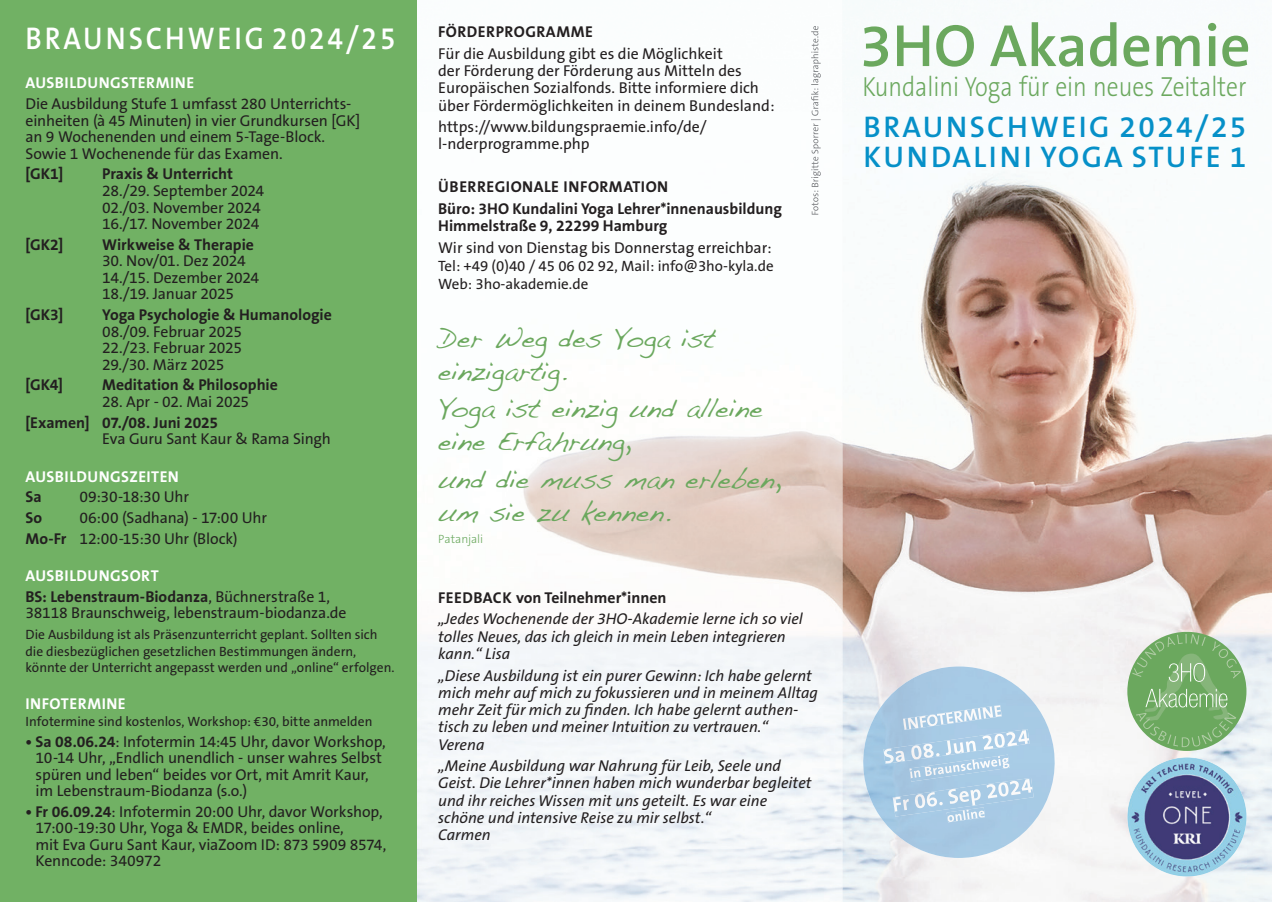
<style>
.page{position:relative;width:1272px;height:902px;background:#fff}
.page>*{position:absolute;margin:0;border:0;box-sizing:border-box;transform-origin:0 0}
.t1{font:600 60px "The Sans B6";color:#6ba85e}
.t2{font:600 31.5px "The Sans B6";letter-spacing:.1em;color:#fff;scale:.9 1}
.t3{font:600 30px/30px "The Sans B6";letter-spacing:.08em;color:#0690c8}
.t4{font:300 27.75px "The Sans B3";color:#6ba85e;scale:.85 1}
.t5{font:27px/33px "Handwriting Dakota";color:#6ba85e}
.t6{font:15.75px/16.5px "The Sans B5 Plain";letter-spacing:-.005em;color:#231f20}
.t7{font:italic 15.75px/17.2px "The Sans B5 Plain";color:#231f20}
.t8{font:700 15.75px/20.7px "The Sans B7";color:#231f20}
.t9{font:700 15.75px "The Sans B7";letter-spacing:.03em;color:#fff}
.t10{font:700 15.75px "The Sans B7";letter-spacing:.03em;color:#231f20}
.t11{font:15px/18px "The Sans B5 Plain";color:#231f20}
.t12{font:13.5px/16.5px "The Sans B5 Plain";color:#231f20}
.t13{font:300 12px "The Sans B3";letter-spacing:-.01em;color:#6ba85e}
.s1{font-family:"The Sans B7";font-weight:700}
.s2{color:#fff}
.s3{font-family:"The Sans B5 Plain";font-weight:400}
</style>
<div class="page">
<img style="left:842px;top:172px;width:429px;height:729px">
<div style="left:0;top:0;width:417px;height:901px;background:#71b164"></div>
<img style="left:856px;top:666px;width:205px;height:191px">
<img style="left:902px;top:705px;width:99px;height:24px">
<img style="left:883px;top:729px;width:146px;height:34px">
<img style="left:909px;top:754px;width:100px;height:23px">
<img style="left:892px;top:777px;width:141px;height:39px">
<img style="left:946px;top:807px;width:39px;height:15px">
<img style="left:811px;top:112px;width:9px;height:103px">
<img style="left:811px;top:26px;width:9px;height:86px">
<img style="left:1127px;top:757px;width:119px;height:119px;border-radius:60px">
<div style="left:1127px;top:631px;width:119px;height:119px;background:#6ba85e;border-radius:50%"></div>
<svg style="left:1132px;top:634px;width:108px;height:113px"></svg>
<h2 class="t2" style="left:26px;top:22px;width:413px">BRAUNSCHWEIG 2024/25</h2>
<p class="t10" style="left:438px;top:24px;width:156px">fÖRDERPRoGRAmmE</p>
<p class="t6" style="left:438px;top:45px;width:338px;line-height:17.2px">Für die Ausbildung gibt es die Möglichkeit<br>der Förderung der Förderung aus Mitteln des Europäischen Sozialfonds. Bitte informiere dich über Fördermöglichkeiten in deinem Bundesland:</p>
<p class="t6" style="left:438px;top:119px;width:270px;line-height:17.2px">https://www.bildungspraemie.info/de/ l-nderprogramme.php</p>
<p class="t8" style="left:438px;top:177px;width:345px;line-height:21.5px">ÜBERREGIoNALE INfoRmAtIoN<br>Büro: 3Ho Kundalini Yoga Lehrer*innenausbildung</p>
<p class="t8" style="left:438px;top:216px;width:231px">Himmelstraße 9, 22299 Hamburg</p>
<p class="t6" style="left:438px;top:240px;width:335px">Wir sind von Dienstag bis Donnerstag erreichbar:</p>
<p class="t11" style="left:438px;top:257px;width:337px">Tel: +49 (0)40 / 45 06 02 92, Mail: info@3ho-kyla.de<br>Web: 3ho-akademie.de</p>
<h3 class="t5" style="left:438px;top:321px;width:279px">Der Weg des Yoga ist einzigartig.</h3>
<h3 class="t5" style="left:438px;top:391px;width:326px">Yoga ist einzig und alleine eine Erfahrung,</h3>
<h3 class="t5" style="left:438px;top:462px;width:344px">und die muss man erleben, um sie zu kennen.</h3>
<p class="t13" style="left:438px;top:532px;width:47px">Patanjali</p>
<p class="t9" style="left:26px;top:75px;width:170px">AUSBILDUNGStERmINE</p>
<p class="t6" style="left:26px;top:96px;width:336px">Die Ausbildung Stufe 1 umfasst 280 Unterrichts&shy;einheiten (à 45 Minuten) in vier Grundkursen [GK] an 9 Wochenenden und einem 5-Tage-Block.<br>Sowie 1 Wochenende für das Examen.</p>
<p class="t8" style="left:26px;top:164px;width:39px">[GK1]</p>
<p class="t8" style="left:102px;top:164px;width:132px">Praxis &amp; Unterricht</p>
<p class="t6" style="left:102px;top:183px;width:164px">28./29. September 2024<br>02./03. November 2024<br>16./17. November 2024</p>
<p class="t8" style="left:26px;top:234px;width:39px">[GK2]</p>
<p class="t8" style="left:102px;top:234px;width:153px">Wirkweise &amp; therapie</p>
<p class="t6" style="left:102px;top:253px;width:159px">30. Nov/01. Dez 2024<br>14./15. Dezember 2024<br>18./19. Januar 2025</p>
<p class="t8" style="left:26px;top:305px;width:39px">[GK3]</p>
<p class="t8" style="left:102px;top:305px;width:231px">Yoga Psychologie &amp; Humanologie</p>
<p class="t6" style="left:102px;top:323px;width:141px;text-align:justify">08./09. Februar 2025<br>22./23. Februar 2025<br>29./30. März 2025</p>
<p class="t8" style="left:26px;top:375px;width:39px">[GK4]</p>
<p class="t8" style="left:102px;top:375px;width:177px">meditation &amp; Philosophie</p>
<p class="t6" style="left:102px;top:394px;width:149px">28. Apr - 02. Mai 2025</p>
<p class="t8" style="left:26px;top:412px;width:194px">[Examen] 07./08. Juni 2025</p>
<p class="t6" style="left:102px;top:431px;width:230px">Eva Guru Sant Kaur &amp; Rama Singh</p>
<p class="t9" style="left:26px;top:468px;width:155px">AUSBILDUNGSZEItEN</p>
<p class="t8" style="left:26px;top:487px;width:18px">Sa</p>
<p class="t6" style="left:80px;top:489px;width:111px">09:30-18:30 Uhr</p>
<p class="t8" style="left:26px;top:508px;width:18px">So</p>
<p class="t6" style="left:26px;top:508px;width:243px;line-height:20.7px;text-indent:54px">06:00 (Sadhana) - 17:00 Uhr <span class="s1">mo-fr</span> 12:00-15:30 Uhr (Block)</p>
<p class="t8" style="left:26px;top:566px;width:306px"><span class="s2">AUSBILDUNGSoRt<br></span>BS: Lebenstraum-Biodanza<span class="s3">, Büchnerstraße 1,</span></p>
<p class="t6" style="left:26px;top:605px;width:322px">38118 Braunschweig, lebenstraum-biodanza.de</p>
<p class="t12" style="left:26px;top:626px;width:370px">Die Ausbildung ist als Präsenzunterricht geplant. Sollten sich die diesbezüglichen gesetzlichen Bestimmungen ändern, könnte der Unterricht angepasst werden und „online“ erfolgen.</p>
<p class="t9" style="left:26px;top:695px;width:102px">INfotERmINE</p>
<p class="t12" style="left:26px;top:713px;width:348px">Infotermine sind kostenlos, Workshop: €30, bitte anmelden</p>
<p class="t6" style="left:36px;top:733px;width:352px;text-indent:-10px"><span class="s1">• Sa 08.06.24</span>: Infotermin 14:45 Uhr, davor Workshop, 10-14 Uhr, „Endlich unendlich - unser wahres Selbst spüren und leben“ beides vor Ort, mit Amrit Kaur, im Lebenstraum-Biodanza (s.o.)</p>
<p class="t6" style="left:36px;top:803px;width:352px;text-indent:-10px"><span class="s1">• fr 06.09.24</span>: Infotermin 20:00 Uhr, davor Workshop, 17:00-19:30 Uhr, Yoga &amp; EMDR, beides online,<br>mit Eva Guru Sant Kaur, viaZoom ID: 873 5909 8574, Kenncode: 340972</p>
<p class="t8" style="left:438px;top:587px;width:230px">fEEDBACK von teilnehmer*innen</p>
<p class="t7" style="left:438px;top:611px;width:366px">„Jedes Wochenende der 3HO-Akademie lerne ich so viel tolles Neues, das ich gleich in mein Leben integrieren kann.“ Lisa</p>
<p class="t7" style="left:438px;top:667px;width:381px">„Diese Ausbildung ist ein purer Gewinn: Ich habe gelernt mich mehr auf mich zu fokussieren und in meinem Alltag mehr Zeit für mich zu finden. Ich habe gelernt authen&shy;tisch zu leben und meiner Intuition zu vertrauen.“ Verena</p>
<p class="t7" style="left:438px;top:757px;width:375px">„Meine Ausbildung war Nahrung für Leib, Seele und Geist. Die Lehrer*innen haben mich wunderbar begleitet und ihr reiches Wissen mit uns geteilt. Es war eine schöne und intensive Reise zu mir selbst.“<br>Carmen</p>
<h1 class="t1" style="left:859px;top:14px;width:393px">3HO Akademie</h1>
<h3 class="t4" style="left:862px;top:72px;width:453px">Kundalini Yoga für ein neues Zeitalter</h3>
<h3 class="t3" style="left:863px;top:113px;width:384px">BRAUNSCHWEIG 2024/25<br>KUNDALINI YOGA STUFE 1</h3>
</div>
